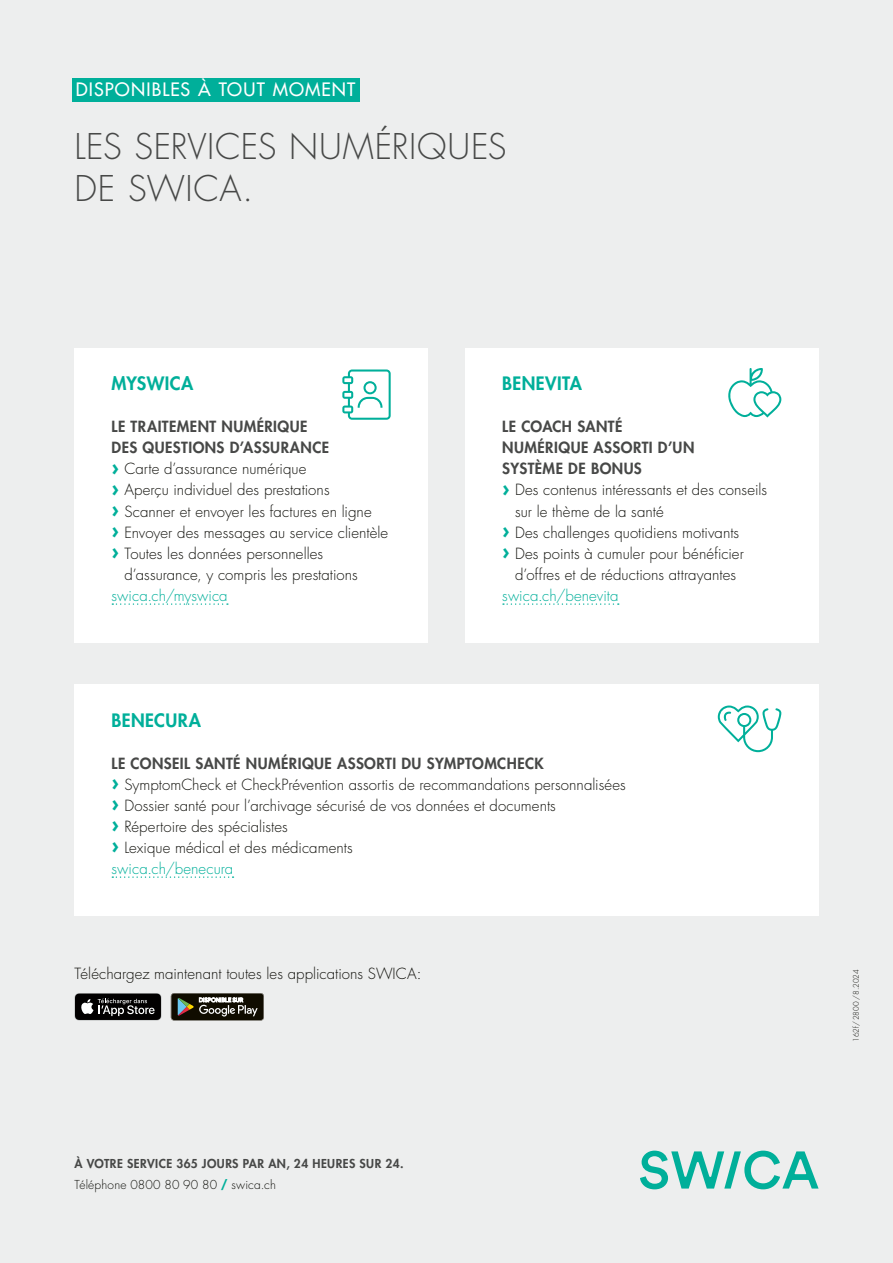
<style>
.page{position:relative;width:893px;height:1263px;background:#edeeee}
.page>*{position:absolute;margin:0;border:0;box-sizing:border-box;transform-origin:0 0}
.t1{font:300 34.5px/42px "Futura Std";letter-spacing:.01em;color:#474847}
.t2{font:800 18px "Futura Std";letter-spacing:.02em;color:#00af9a}
.t3{font:500 18px "Futura Std";letter-spacing:.06em;color:#fff}
.t4{font:300 15px/21px "Futura Std";letter-spacing:.005em;color:#12120d}
.t5{font:800 15px "Futura Std";letter-spacing:.03em;color:#474847}
.t6{font:300 15px "Futura Std";color:#00af9a}
.t7{font:800 12px/21px "Futura Std";letter-spacing:.035em;color:#474847}
.t8{font:300 7.5px "Futura Std";letter-spacing:-.005em;color:#12120d}
.s1{font-weight:700;font-size:21px;color:#00af9a}
.s2{font-weight:800;color:#474847}
.s3{color:#00af9a}
.s4{font-weight:300;color:#12120d}
.s5{font-weight:700;color:#00af9a}
</style>
<div class="page">
<svg style="left:640px;top:1150px;width:179px;height:39px"></svg>
<div style="left:72px;top:78px;width:288px;height:23px;background:#00af9a"></div>
<div style="left:74px;top:684px;width:745px;height:231px;background:#fff"></div>
<svg style="left:112px;top:876px;width:122px;height:2px"></svg>
<div style="left:465px;top:348px;width:354px;height:294px;background:#fff"></div>
<svg style="left:503px;top:603px;width:116px;height:2px"></svg>
<div style="left:74px;top:348px;width:354px;height:294px;background:#fff"></div>
<svg style="left:112px;top:603px;width:116px;height:2px"></svg>
<svg style="left:342px;top:369px;width:49px;height:51px"></svg>
<svg style="left:718px;top:705px;width:63px;height:47px"></svg>
<svg style="left:74px;top:993px;width:88px;height:27px;background:#333232"></svg>
<svg style="left:171px;top:993px;width:93px;height:27px;background:#424036"></svg>
<svg style="left:728px;top:368px;width:53px;height:49px"></svg>
<p class="t3" style="left:76px;top:79px;width:281px">DISPONIBLES À TOUT MOMENT</p>
<h1 class="t1" style="left:74px;top:127px;width:434px">LES SERVICES NUMÉRIQUES<br>DE SWICA.</h1>
<p class="t2" style="left:112px;top:372px;width:83px">MYSWICA</p>
<p class="t5" style="left:112px;top:417px;width:197px">LE TRAITEMENT NUMÉRIQUE</p>
<p class="t5" style="left:112px;top:438px;width:219px">DES QUESTIONS D’ASSURANCE</p>
<p class="t4" style="left:112px;top:459px;width:196px"><span class="s1">›</span> Carte d’assurance numérique</p>
<p class="t4" style="left:112px;top:480px;width:220px"><span class="s1">›</span> Aperçu individuel des prestations</p>
<p class="t4" style="left:112px;top:501px;width:262px"><span class="s1">›</span> Scanner et envoyer les factures en ligne</p>
<p class="t4" style="left:112px;top:522px;width:278px"><span class="s1">›</span> Envoyer des messages au service clientèle</p>
<p class="t4" style="left:112px;top:543px;width:213px"><span class="s1">›</span> Toutes les données personnelles</p>
<p class="t4" style="left:124px;top:564px;width:235px">d’assurance, y compris les prestations</p>
<p class="t6" style="left:112px;top:586px;width:117px">swica.ch/myswica</p>
<p class="t2" style="left:502px;top:372px;width:81px">BENEVITA</p>
<p class="t5" style="left:502px;top:417px;width:122px">LE COACH SANTÉ</p>
<p class="t5" style="left:502px;top:438px;width:194px">NUMÉRIQUE ASSORTI D’UN</p>
<p class="t5" style="left:502px;top:459px;width:141px">SYSTÈME DE BONUS</p>
<p class="t4" style="left:502px;top:480px;width:266px"><span class="s1">›</span> Des contenus intéressants et des conseils</p>
<p class="t4" style="left:515px;top:501px;width:150px">sur le thème de la santé</p>
<p class="t4" style="left:502px;top:522px;width:238px"><span class="s1">›</span> Des challenges quotidiens motivants</p>
<p class="t4" style="left:502px;top:543px;width:243px"><span class="s1">›</span> Des points à cumuler pour bénéficier</p>
<p class="t4" style="left:515px;top:564px;width:223px">d’offres et de réductions attrayantes</p>
<p class="t6" style="left:502px;top:586px;width:118px">swica.ch/benevita</p>
<p class="t2" style="left:112px;top:708px;width:91px">BENECURA</p>
<p class="t4" style="left:112px;top:753px;width:516px"><span class="s2">LE CONSEIL SANTÉ NUMÉRIQUE ASSORTI DU SYMPTOMCHECK<br></span><span class="s1">›</span> SymptomCheck et CheckPrévention assortis de recommandations personnalisées <span class="s1">›</span> Dossier santé pour l’archivage sécurisé de vos données et documents<br><span class="s1">›</span> Répertoire des spécialistes<br><span class="s1">›</span> Lexique médical et des médicaments<br><span class="s3">swica.ch/benecura</span></p>
<p class="t4" style="left:74px;top:963px;width:348px">Téléchargez maintenant toutes les applications SWICA:</p>
<p class="t7" style="left:74px;top:1153px;width:331px">À VOTRE SERVICE 365 JOURS PAR AN, 24 HEURES SUR 24.<br><span class="s4">Téléphone 0800 80 90 80</span> <span class="s5">/</span> <span class="s4">swica.ch</span></p>
<p class="t8" style="left:852px;top:1041px;width:73px;rotate:-90deg">162f/2800/8.2024</p>
</div>
